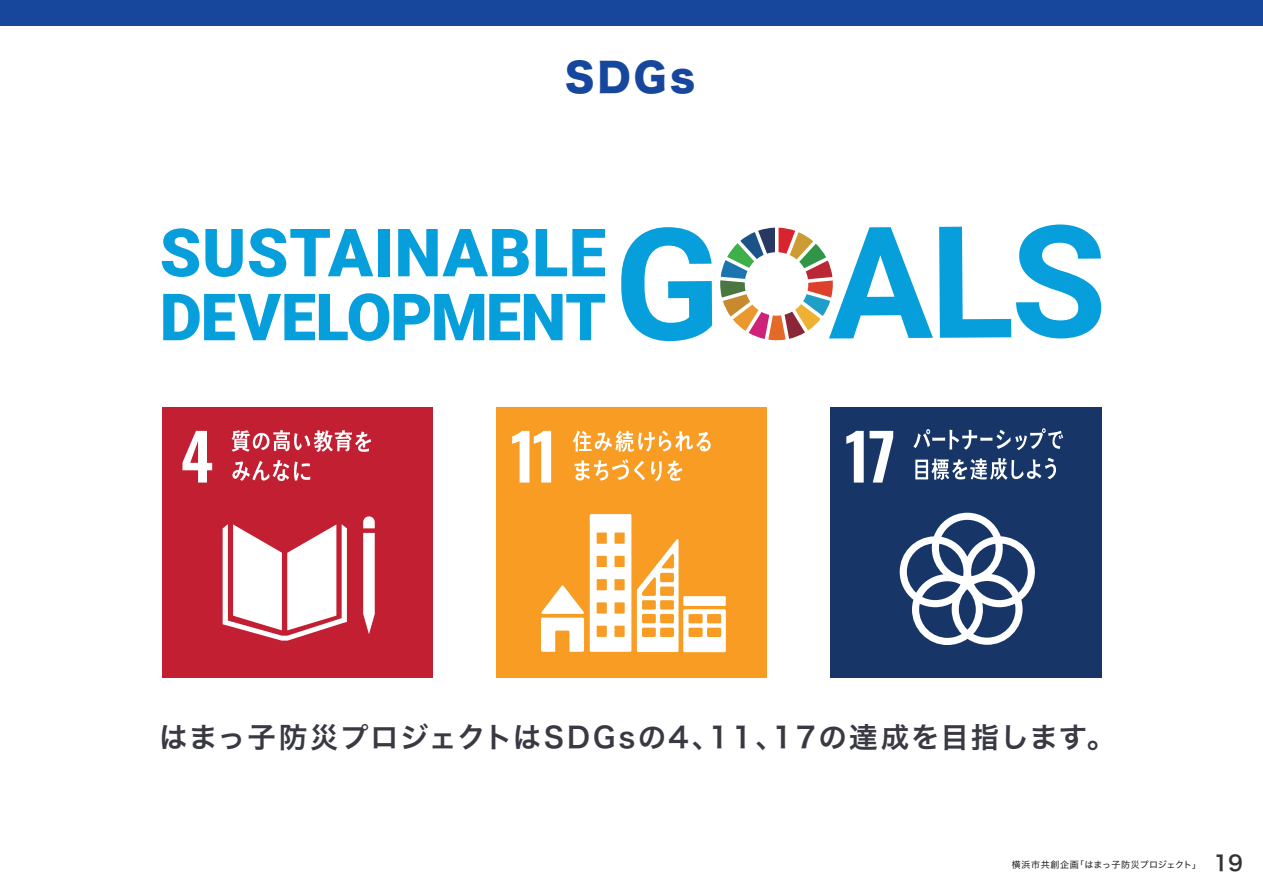
<style>
.page{position:relative;width:1263px;height:893px;background:#fff}
.page>*{position:absolute;margin:0;border:0;box-sizing:border-box;transform-origin:0 0}
.t1{font:39px "Hiragino Sans W8";color:#17479d}
.t2{font:28.5px "Hiragino Sans W6";letter-spacing:.065em;color:#383942}
.t3{font:21px "Hiragino Sans W6";color:#333}
.t4{font:9px "Hiragino Sans W4";letter-spacing:.025em;color:#231f20}
</style>
<div class="page">
<div style="left:0;top:0;width:1263px;height:26px;background:#17479d"></div>
<div style="left:830px;top:407px;width:271px;height:271px;background:#183567"></div>
<svg style="left:846px;top:431px;width:47px;height:52px"></svg>
<svg style="left:900px;top:513px;width:135px;height:132px"></svg>
<svg style="left:913px;top:428px;width:150px;height:22px"></svg>
<svg style="left:915px;top:458px;width:141px;height:22px"></svg>
<div style="left:496px;top:407px;width:271px;height:271px;background:#f89c24"></div>
<svg style="left:512px;top:431px;width:39px;height:52px"></svg>
<svg style="left:541px;top:585px;width:43px;height:67px"></svg>
<svg style="left:590px;top:514px;width:41px;height:138px"></svg>
<svg style="left:637px;top:539px;width:89px;height:113px"></svg>
<svg style="left:573px;top:431px;width:138px;height:21px"></svg>
<svg style="left:574px;top:459px;width:71px;height:22px"></svg>
<svg style="left:651px;top:460px;width:31px;height:21px"></svg>
<div style="left:162px;top:407px;width:271px;height:271px;background:#c21f32"></div>
<svg style="left:182px;top:431px;width:30px;height:52px"></svg>
<svg style="left:223px;top:524px;width:124px;height:117px"></svg>
<svg style="left:363px;top:516px;width:12px;height:118px"></svg>
<svg style="left:231px;top:430px;width:140px;height:22px"></svg>
<svg style="left:232px;top:460px;width:78px;height:21px"></svg>
<svg style="left:621px;top:227px;width:91px;height:114px"></svg>
<svg style="left:939px;top:224px;width:162px;height:114px"></svg>
<svg style="left:720px;top:227px;width:213px;height:113px"></svg>
<svg style="left:162px;top:228px;width:37px;height:49px"></svg>
<svg style="left:205px;top:229px;width:38px;height:48px"></svg>
<svg style="left:249px;top:228px;width:124px;height:49px"></svg>
<div style="left:378px;top:229px;width:12px;height:47px;background:#069edb"></div>
<svg style="left:398px;top:229px;width:131px;height:47px"></svg>
<svg style="left:536px;top:229px;width:69px;height:47px"></svg>
<svg style="left:163px;top:293px;width:442px;height:48px"></svg>
<h1 class="t1" style="left:565px;top:56px;width:132px">SDGs</h1>
<p class="t2" style="left:159px;top:711px;width:958px">はまっ子防災プロジェクトはSDGsの4、11、17の達成を目指します。</p>
<p class="t4" style="left:1012px;top:856px;width:191px">横浜市共創企画「はまっ子防災プロジェクト」</p>
<p class="t3" style="left:1213px;top:844px;width:31px">19</p>
</div>
